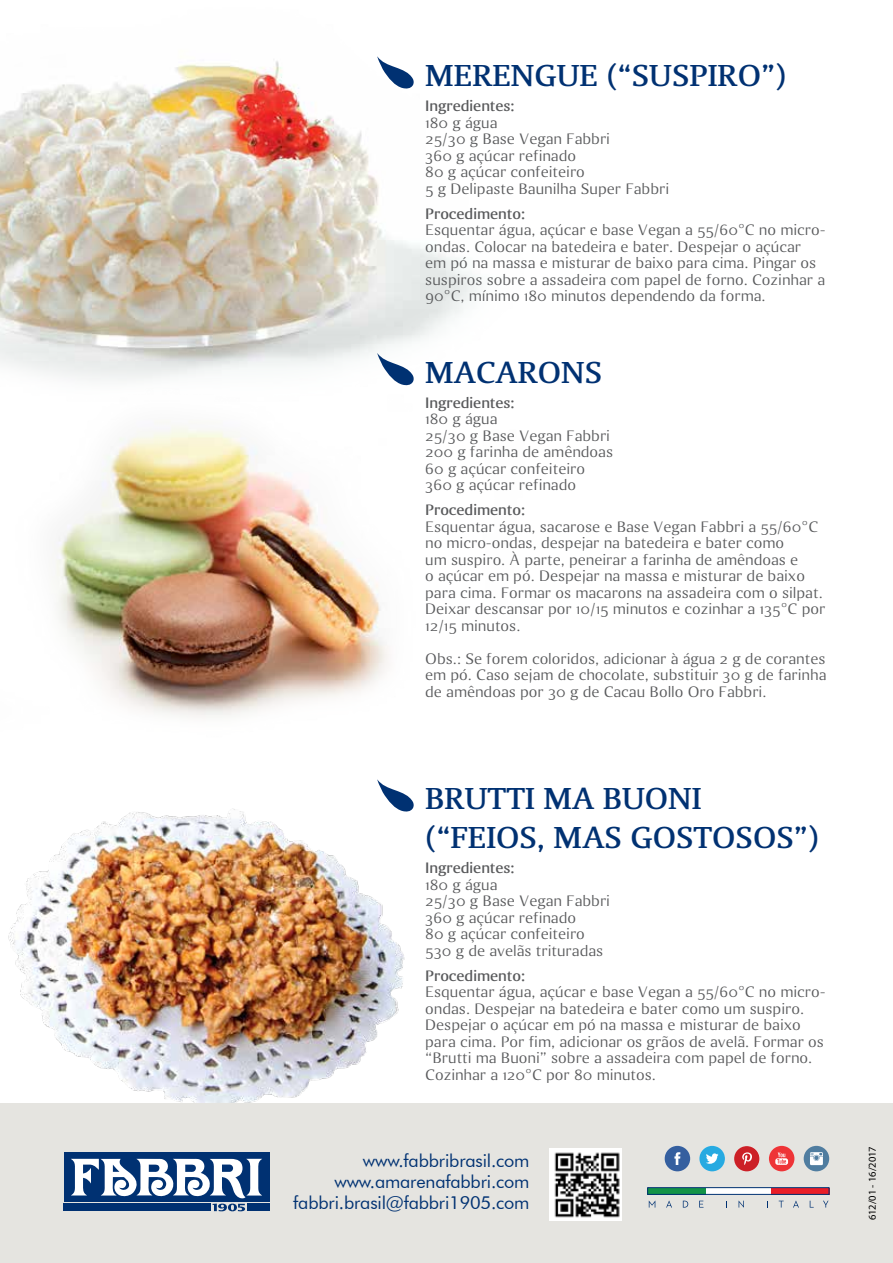
<style>
.page{position:relative;width:893px;height:1263px;background:#fff}
.page>*{position:absolute;margin:0;border:0;box-sizing:border-box;transform-origin:0 0}
.t1{font:700 30px/39px "Quaestor";color:#003172}
.t2{font:18px/21px "Futura BT";letter-spacing:-.01em;color:#003172;text-align:right}
.t3{font:15px/16.5px "Quaestor Sans";color:#58595b}
.t4{font:700 15px "Quaestor Sans";color:#58595b}
.t5{font:10.5px "Myriad Pro";color:#000}
</style>
<div class="page">
<img style="left:0;top:61px;width:479px;height:291px">
<img style="left:8px;top:808px;width:397px;height:295px">
<svg style="left:377px;top:56px;width:37px;height:33px"></svg>
<img style="left:0;top:352px;width:389px;height:365px">
<div style="left:0;top:1103px;width:893px;height:160px;background:#e5e4e0"></div>
<svg style="left:377px;top:353px;width:37px;height:33px"></svg>
<svg style="left:377px;top:779px;width:37px;height:33px"></svg>
<svg style="left:649px;top:1201px;width:6px;height:6px"></svg>
<svg style="left:666px;top:1200px;width:6px;height:7px"></svg>
<svg style="left:683px;top:1201px;width:5px;height:6px"></svg>
<svg style="left:699px;top:1201px;width:4px;height:6px"></svg>
<svg style="left:739px;top:1200px;width:5px;height:7px"></svg>
<svg style="left:779px;top:1201px;width:5px;height:6px"></svg>
<svg style="left:793px;top:1200px;width:6px;height:7px"></svg>
<svg style="left:823px;top:1201px;width:5px;height:6px"></svg>
<div style="left:648px;top:1187px;width:181px;height:7px;background:#fff"></div>
<div style="left:648px;top:1187px;width:58px;height:7px;background:#139347"></div>
<div style="left:771px;top:1187px;width:58px;height:7px;background:#ea1d27"></div>
<div style="left:647px;top:1187px;width:182px;height:7px;border:1px solid #003172"></div>
<img style="left:550px;top:1148px;width:72px;height:72px">
<div style="left:247px;top:1204px;width:22px;height:7px;background:#003172"></div>
<div style="left:64px;top:1204px;width:147px;height:7px;background:#003172"></div>
<div style="left:64px;top:1152px;width:205px;height:49px;background:#003172"></div>
<svg style="left:71px;top:1159px;width:191px;height:52px"></svg>
<div style="left:804px;top:1146px;width:25px;height:25px;background:#507da0;border-radius:50%"></div>
<svg style="left:810px;top:1152px;width:13px;height:13px"></svg>
<svg style="left:665px;top:1146px;width:25px;height:25px"></svg>
<svg style="left:699px;top:1146px;width:26px;height:25px"></svg>
<svg style="left:734px;top:1146px;width:25px;height:25px"></svg>
<svg style="left:769px;top:1146px;width:25px;height:25px"></svg>
<h1 class="t1" style="left:425px;top:56px;width:363px">MERENGUE (“SUSPIRO”)</h1>
<p class="t4" style="left:425px;top:96px;width:91px">Ingredientes:</p>
<p class="t3" style="left:425px;top:114px;width:245px">180 g água<br>25/30 g Base Vegan Fabbri<br>360 g açúcar refinado<br>80 g açúcar confeiteiro<br>5 g Delipaste Baunilha Super Fabbri</p>
<p class="t4" style="left:425px;top:204px;width:101px">Procedimento:</p>
<p class="t3" style="left:425px;top:221px;width:402px">Esquentar água, açúcar e base Vegan a 55/60°C no micro&shy;ondas. Colocar na batedeira e bater. Despejar o açúcar em pó na massa e misturar de baixo para cima. Pingar os suspiros sobre a assadeira com papel de forno. Cozinhar a 90°C, mínimo 180 minutos dependendo da forma.</p>
<h1 class="t1" style="left:425px;top:352px;width:178px">MACARONS</h1>
<p class="t4" style="left:425px;top:393px;width:91px">Ingredientes:</p>
<p class="t3" style="left:425px;top:411px;width:189px">180 g água<br>25/30 g Base Vegan Fabbri<br>200 g farinha de amêndoas<br>60 g açúcar confeiteiro<br>360 g açúcar refinado</p>
<p class="t4" style="left:425px;top:500px;width:101px">Procedimento:</p>
<p class="t3" style="left:425px;top:518px;width:402px">Esquentar água, sacarose e Base Vegan Fabbri a 55/60°C no micro-ondas, despejar na batedeira e bater como<br>um suspiro. À parte, peneirar a farinha de amêndoas e<br>o açúcar em pó. Despejar na massa e misturar de baixo para cima. Formar os macarons na assadeira com o silpat.<br>Deixar descansar por 10/15 minutos e cozinhar a 135°C por 12/15 minutos.</p>
<p class="t3" style="left:425px;top:650px;width:403px;text-align:justify">Obs.: Se forem coloridos, adicionar à água 2 g de corantes em pó. Caso sejam de chocolate, substituir 30 g de farinha de amêndoas por 30 g de Cacau Bollo Oro Fabbri.</p>
<h1 class="t1" style="left:425px;top:779px;width:395px">BRUTTI MA BUONI (“FEIOS, MAS GOSTOSOS”)</h1>
<p class="t4" style="left:425px;top:858px;width:91px">Ingredientes:</p>
<p class="t3" style="left:425px;top:876px;width:186px">180 g água<br>25/30 g Base Vegan Fabbri<br>360 g açúcar refinado<br>80 g açúcar confeiteiro<br>530 g de avelãs trituradas</p>
<p class="t4" style="left:425px;top:966px;width:101px">Procedimento:</p>
<p class="t3" style="left:425px;top:983px;width:402px">Esquentar água, açúcar e base Vegan a 55/60°C no micro&shy;ondas. Despejar na batedeira e bater como um suspiro.<br>Despejar o açúcar em pó na massa e misturar de baixo para cima. Por fim, adicionar os grãos de avelã. Formar os “Brutti ma Buoni” sobre a assadeira com papel de forno.<br>Cozinhar a 120°C por 80 minutos.</p>
<p class="t2" style="left:293px;top:1150px;width:238px">www.fabbribrasil.com www.amarenafabbri.com fabbri.brasil@fabbri1905.com</p>
<p class="t5" style="left:866px;top:1220px;width:76px;rotate:-90deg">612/01 - 16/2017</p>
</div>
